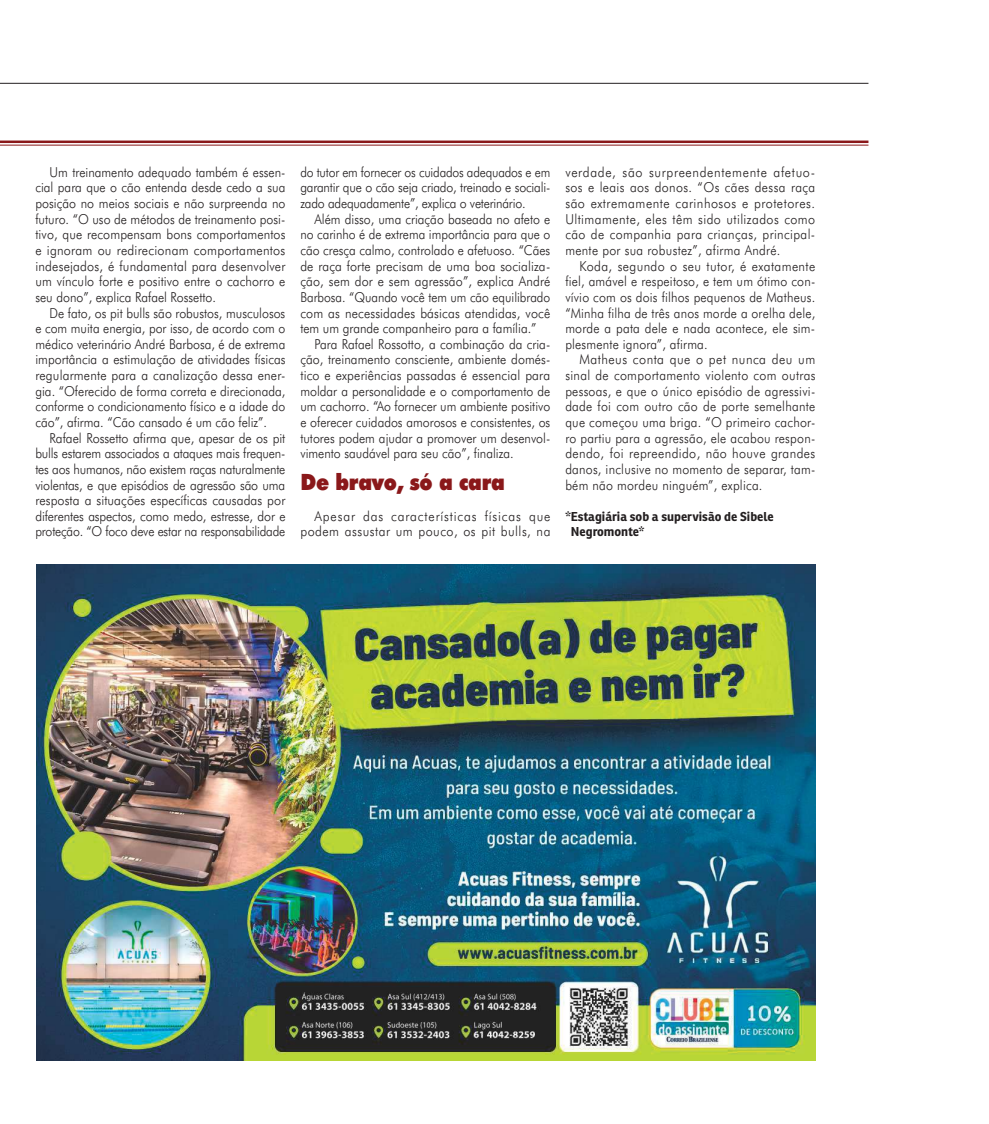
<style>
.page{position:relative;width:989px;height:1124px;background:#fff}
.page>*{position:absolute;margin:0;border:0;box-sizing:border-box;transform-origin:0 0}
.t1{font:900 22.5px "Futura BT";letter-spacing:-.015em;color:#8a181a;scale:.9 1}
.t2{font:300 13.75px/15.6px "Futura BT";color:#231f20;text-align:justify;scale:.9 1}
.t3{font:300 13.75px/15.6px "Futura BT";color:#231f20;text-align:justify;scale:.92 1}
.t4{font:300 13.75px/15.6px "Futura BT";color:#231f20;text-align:justify;scale:.91 1}
.t5{font:300 13.75px/15.6px "Futura BT";color:#231f20;text-align:justify;scale:.89 1}
.t6{font:300 13.75px/15.6px "Futura BT";letter-spacing:.065em;color:#231f20;text-align:right;scale:.92 1}
.t7{font:700 12.5px/15.6px "Ronnia";color:#231f20}
</style>
<div class="page">
<div style="left:0;top:140px;width:868px;height:5px;background:#faf5f6"></div>
<hr style="left:0;top:140px;width:868px;height:3px;background:#8a181a">
<hr style="left:0;top:145px;width:868px;height:1px;background:#8a181a">
<hr style="left:0;top:83px;width:868px;height:1px;background:#231f20">
<img style="left:36px;top:564px;width:779px;height:495px">
<p class="t2" style="left:35px;top:165px;width:279px;text-indent:14px">Um treinamento adequado também é essen&shy;cial para que o cão entenda desde cedo a sua posição no meios sociais e não surpreenda no futuro. “O uso de métodos de treinamento posi&shy;tivo, que recompensam bons comportamentos e ignoram ou redirecionam comportamentos indesejados, é fundamental para desenvolver um vínculo forte e positivo entre o cachorro e seu dono”, explica Rafael Rossetto.</p>
<p class="t2" style="left:35px;top:306px;width:279px;text-indent:14px">De fato, os pit bulls são robustos, musculosos e com muita energia, por isso, de acordo com o médico veterinário André Barbosa, é de extrema importância a estimulação de atividades físicas regularmente para a canalização dessa ener&shy;gia. “Oferecido de forma correta e direcionada, conforme o condicionamento físico e a idade do cão”, afirma. “Cão cansado é um cão feliz”.</p>
<p class="t4" style="left:35px;top:431px;width:276px;text-indent:14px">Rafael Rossetto afirma que, apesar de os pit bulls estarem associados a ataques mais frequen&shy;tes aos humanos, não existem raças naturalmente violentas, e que episódios de agressão são uma resposta a situações específicas causadas por diferentes aspectos, como medo, estresse, dor e proteção. “O foco deve estar na responsabilidade</p>
<p class="t5" style="left:300px;top:165px;width:282px">do tutor em fornecer os cuidados adequados e em garantir que o cão seja criado, treinado e sociali&shy;zado adequadamente”, explica o veterinário.</p>
<p class="t2" style="left:300px;top:212px;width:279px;text-indent:14px">Além disso, uma criação baseada no afeto e no carinho é de extrema importância para que o cão cresça calmo, controlado e afetuoso. “Cães de raça forte precisam de uma boa socializa&shy;ção, sem dor e sem agressão”, explica André Barbosa. “Quando você tem um cão equilibrado com as necessidades básicas atendidas, você tem um grande companheiro para a família.”</p>
<p class="t2" style="left:300px;top:337px;width:279px;text-indent:14px">Para Rafael Rossotto, a combinação da cria&shy;ção, treinamento consciente, ambiente domés&shy;tico e experiências passadas é essencial para moldar a personalidade e o comportamento de um cachorro. “Ao fornecer um ambiente positivo e oferecer cuidados amorosos e consistentes, os tutores podem ajudar a promover um desenvol&shy;vimento saudável para seu cão”, finaliza.</p>
<h1 class="t1" style="left:300px;top:472px;width:229px">De bravo, só a cara</h1>
<p class="t6" style="left:300px;top:509px;width:273px">Apesar das características físicas que podem assustar um pouco, os pit bulls, na</p>
<p class="t3" style="left:565px;top:165px;width:273px">verdade, são surpreendentemente afetuo&shy;sos e leais aos donos. “Os cães dessa raça são extremamente carinhosos e protetores.<br>Ultimamente, eles têm sido utilizados como cão de companhia para crianças, principal&shy;mente por sua robustez”, afirma André.</p>
<p class="t3" style="left:565px;top:259px;width:273px;text-indent:14px">Koda, segundo o seu tutor, é exatamente fiel, amável e respeitoso, e tem um ótimo con&shy;vívio com os dois filhos pequenos de Matheus. “Minha filha de três anos morde a orelha dele, morde a pata dele e nada acontece, ele sim&shy;plesmente ignora”, afirma.</p>
<p class="t3" style="left:565px;top:353px;width:273px;text-indent:14px">Matheus conta que o pet nunca deu um sinal de comportamento violento com outras pessoas, e que o único episódio de agressivi&shy;dade foi com outro cão de porte semelhante que começou uma briga. “O primeiro cachor&shy;ro partiu para a agressão, ele acabou respon&shy;dendo, foi repreendido, não houve grandes danos, inclusive no momento de separar, tam&shy;bém não mordeu ninguém”, explica.</p>
<p class="t7" style="left:571px;top:509px;width:204px;text-indent:-6px">* Estagiária sob a supervisão de Sibele<br>Negromonte*</p>
</div>
